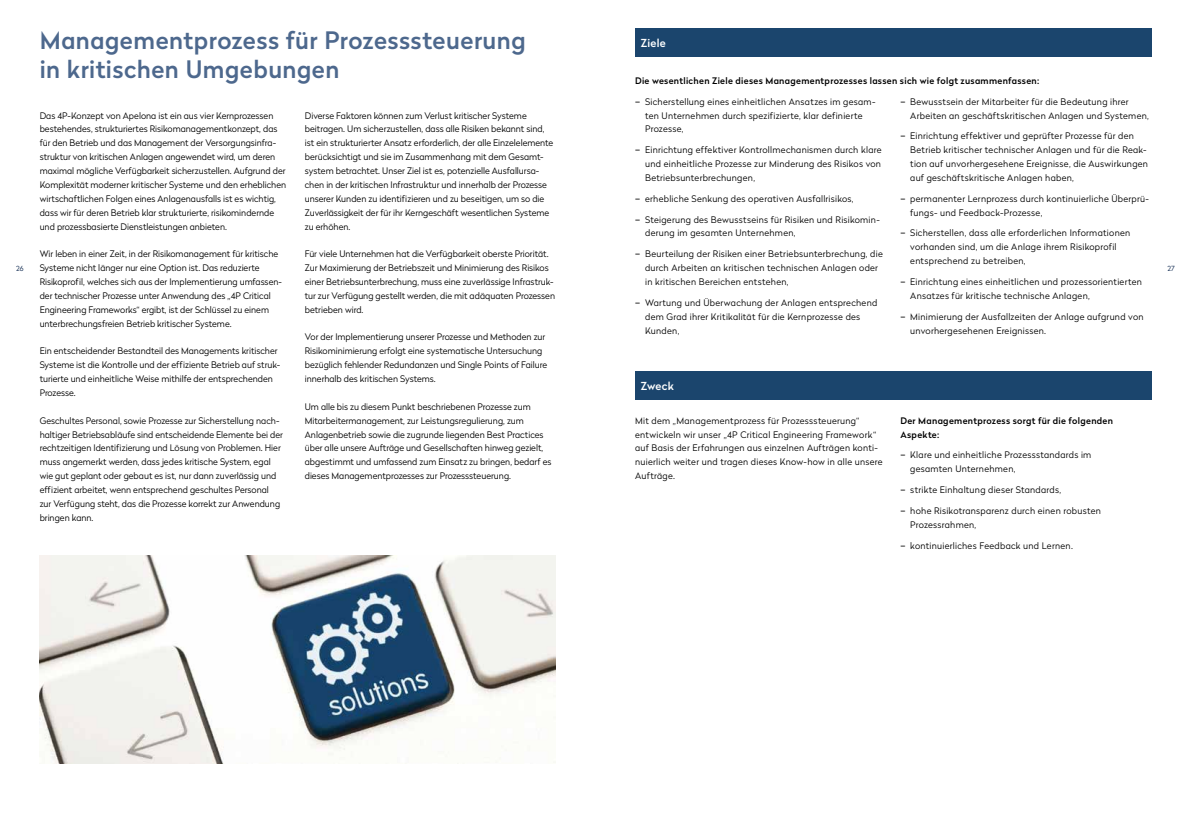
<style>
.page{position:relative;width:1191px;height:817px;background:#fff}
.page>*{position:absolute;margin:0;border:0;box-sizing:border-box;transform-origin:0 0}
.t1{font:500 24px/28.8px "Radikal";letter-spacing:.02em;color:#4d688d}
.t2{font:500 11px "Radikal";letter-spacing:.025em;color:#fff}
.t3{font:300 9px/13.9px "Radikal";letter-spacing:.005em;color:#000}
.t4{font:300 9px/13.9px "Radikal";letter-spacing:.03em;color:#000}
.t5{font:500 9px/13.9px "Radikal";letter-spacing:.035em;color:#000}
.t6{font:300 9px/13.9px "Radikal";letter-spacing:.025em;color:#000}
.t7{font:300 7px "Radikal";color:#001d46}
.s1{font-size:11.2px}
</style>
<div class="page">
<img style="left:40px;top:555px;width:515px;height:208px">
<div style="left:635px;top:28px;width:516px;height:29px;background:#1b456d"></div>
<div style="left:635px;top:371px;width:516px;height:29px;background:#1b456d"></div>
<h1 class="t1" style="left:40px;top:25px;width:487px">Managementprozess für Prozesssteuerung in kritischen Umgebungen</h1>
<p class="t2" style="left:641px;top:35px;width:27px">Ziele</p>
<p class="t5" style="left:635px;top:73px;width:406px">Die wesentlichen Ziele dieses Managementprozesses lassen sich wie folgt zusammenfassen:</p>
<p class="t4" style="left:645px;top:94px;width:232px;text-indent:-10px"><span class="s1">–</span> Sicherstellung eines einheitlichen Ansatzes im gesam&shy;ten Unternehmen durch spezifizierte, klar definierte<br>Prozesse,</p>
<p class="t3" style="left:645px;top:143px;width:238px;text-align:justify;text-indent:-10px"><span class="s1">–</span> Einrichtung effektiver Kontrollmechanismen durch klare und einheitliche Prozesse zur Minderung des Risikos von Betriebsunterbrechungen,</p>
<p class="t4" style="left:635px;top:191px;width:220px"><span class="s1">–</span> erhebliche Senkung des operativen Ausfallrisikos,</p>
<p class="t4" style="left:645px;top:212px;width:236px;text-indent:-10px"><span class="s1">–</span> Steigerung des Bewusstseins für Risiken und Risikomin&shy;derung im gesamten Unternehmen,</p>
<p class="t4" style="left:645px;top:246px;width:239px;text-indent:-10px"><span class="s1">–</span> Beurteilung der Risiken einer Betriebsunterbrechung, die durch Arbeiten an kritischen technischen Anlagen oder in kritischen Bereichen entstehen,</p>
<p class="t4" style="left:645px;top:295px;width:234px;text-indent:-10px"><span class="s1">–</span> Wartung und Überwachung der Anlagen entsprechend dem Grad ihrer Kritikalität für die Kernprozesse des<br>Kunden,</p>
<p class="t4" style="left:910px;top:94px;width:240px;text-indent:-10px"><span class="s1">–</span> Bewusstsein der Mitarbeiter für die Bedeutung ihrer<br>Arbeiten an geschäftskritischen Anlagen und Systemen,</p>
<p class="t4" style="left:910px;top:129px;width:239px;text-indent:-10px"><span class="s1">–</span> Einrichtung effektiver und geprüfter Prozesse für den Betrieb kritischer technischer Anlagen und für die Reak&shy;tion auf unvorhergesehene Ereignisse, die Auswirkungen auf geschäftskritische Anlagen haben,</p>
<p class="t4" style="left:910px;top:191px;width:240px;text-indent:-10px"><span class="s1">–</span> permanenter Lernprozess durch kontinuierliche Überprü&shy;fungs- und Feedback-Prozesse,</p>
<p class="t4" style="left:910px;top:226px;width:221px;text-indent:-10px"><span class="s1">–</span> Sicherstellen, dass alle erforderlichen Informationen vorhanden sind, um die Anlage ihrem Risikoprofil entsprechend zu betreiben,</p>
<p class="t4" style="left:910px;top:274px;width:233px;text-indent:-10px"><span class="s1">–</span> Einrichtung eines einheitlichen und prozessorientierten<br>Ansatzes für kritische technische Anlagen,</p>
<p class="t4" style="left:910px;top:309px;width:235px;text-indent:-10px"><span class="s1">–</span> Minimierung der Ausfallzeiten der Anlage aufgrund von unvorhergesehenen Ereignissen.</p>
<p class="t3" style="left:305px;top:108px;width:250px">Diverse Faktoren können zum Verlust kritischer Systeme beitragen. Um sicherzustellen, dass alle Risiken bekannt sind, ist ein strukturierter Ansatz erforderlich, der alle Einzelelemente berücksichtigt und sie im Zusammenhang mit dem Gesamt&shy;system betrachtet. Unser Ziel ist es, potenzielle Ausfallursa&shy;chen in der kritischen Infrastruktur und innerhalb der Prozesse unserer Kunden zu identifizieren und zu beseitigen, um so die Zuverlässigkeit der für ihr Kerngeschäft wesentlichen Systeme zu erhöhen.</p>
<p class="t3" style="left:305px;top:246px;width:252px">Für viele Unternehmen hat die Verfügbarkeit oberste Priorität.<br>Zur Maximierung der Betriebszeit und Minimierung des Risikos einer Betriebsunterbrechung, muss eine zuverlässige Infrastruk&shy;tur zur Verfügung gestellt werden, die mit adäquaten Prozessen betrieben wird.</p>
<p class="t3" style="left:305px;top:330px;width:244px">Vor der Implementierung unserer Prozesse und Methoden zur Risikominimierung erfolgt eine systematische Untersuchung bezüglich fehlender Redundanzen und Single Points of Failure innerhalb des kritischen Systems.</p>
<p class="t3" style="left:305px;top:399px;width:248px">Um alle bis zu diesem Punkt beschriebenen Prozesse zum Mitarbeitermanagement, zur Leistungsregulierung, zum Anlagenbetrieb sowie die zugrunde liegenden Best Practices über alle unsere Aufträge und Gesellschaften hinweg gezielt, abgestimmt und umfassend zum Einsatz zu bringen, bedarf es dieses Managementprozesses zur Prozesssteuerung.</p>
<p class="t3" style="left:40px;top:108px;width:248px">Das 4P-Konzept von Apelona ist ein aus vier Kernprozessen bestehendes, strukturiertes Risikomanagementkonzept, das für den Betrieb und das Management der Versorgungsinfra&shy;struktur von kritischen Anlagen angewendet wird, um deren maximal mögliche Verfügbarkeit sicherzustellen. Aufgrund der Komplexität moderner kritischer Systeme und den erheblichen wirtschaftlichen Folgen eines Anlagenausfalls ist es wichtig, dass wir für deren Betrieb klar strukturierte, risikomindernde und prozessbasierte Dienstleistungen anbieten.</p>
<p class="t3" style="left:40px;top:246px;width:244px">Wir leben in einer Zeit, in der Risikomanagement für kritische Systeme nicht länger nur eine Option ist. Das reduzierte Risikoprofil, welches sich aus der Implementierung umfassen&shy;der technischer Prozesse unter Anwendung des „4P Critical Engineering Frameworks“ ergibt, ist der Schlüssel zu einem unterbrechungsfreien Betrieb kritischer Systeme.</p>
<p class="t3" style="left:40px;top:343px;width:242px">Ein entscheidender Bestandteil des Managements kritischer Systeme ist die Kontrolle und der effiziente Betrieb auf struk&shy;turierte und einheitliche Weise mithilfe der entsprechenden Prozesse.</p>
<p class="t3" style="left:40px;top:413px;width:245px">Geschultes Personal, sowie Prozesse zur Sicherstellung nach&shy;haltiger Betriebsabläufe sind entscheidende Elemente bei der rechtzeitigen Identifizierung und Lösung von Problemen. Hier muss angemerkt werden, dass jedes kritische System, egal wie gut geplant oder gebaut es ist, nur dann zuverlässig und effizient arbeitet, wenn entsprechend geschultes Personal<br>zur Verfügung steht, das die Prozesse korrekt zur Anwendung bringen kann.</p>
<p class="t7" style="left:16px;top:263px;width:9px">26</p>
<p class="t7" style="left:1167px;top:263px;width:9px">27</p>
<p class="t2" style="left:641px;top:378px;width:35px">Zweck</p>
<p class="t4" style="left:635px;top:413px;width:249px">Mit dem „Managementprozess für Prozesssteuerung“ entwickeln wir unser „4P Critical Engineering Framework“ auf Basis der Erfahrungen aus einzelnen Aufträgen konti&shy;nuierlich weiter und tragen dieses Know-how in alle unsere Aufträge.</p>
<p class="t5" style="left:900px;top:413px;width:214px">Der Managementprozess sorgt für die folgenden<br>Aspekte:</p>
<p class="t4" style="left:910px;top:447px;width:183px;text-indent:-10px"><span class="s1">–</span> Klare und einheitliche Prozessstandards im gesamten Unternehmen,</p>
<p class="t6" style="left:900px;top:482px;width:162px"><span class="s1">–</span> strikte Einhaltung dieser Standards,</p>
<p class="t6" style="left:910px;top:503px;width:192px;text-indent:-10px"><span class="s1">–</span> hohe Risikotransparenz durch einen robusten<br>Prozessrahmen,</p>
<p class="t4" style="left:900px;top:538px;width:174px"><span class="s1">–</span> kontinuierliches Feedback und Lernen.</p>
</div>
